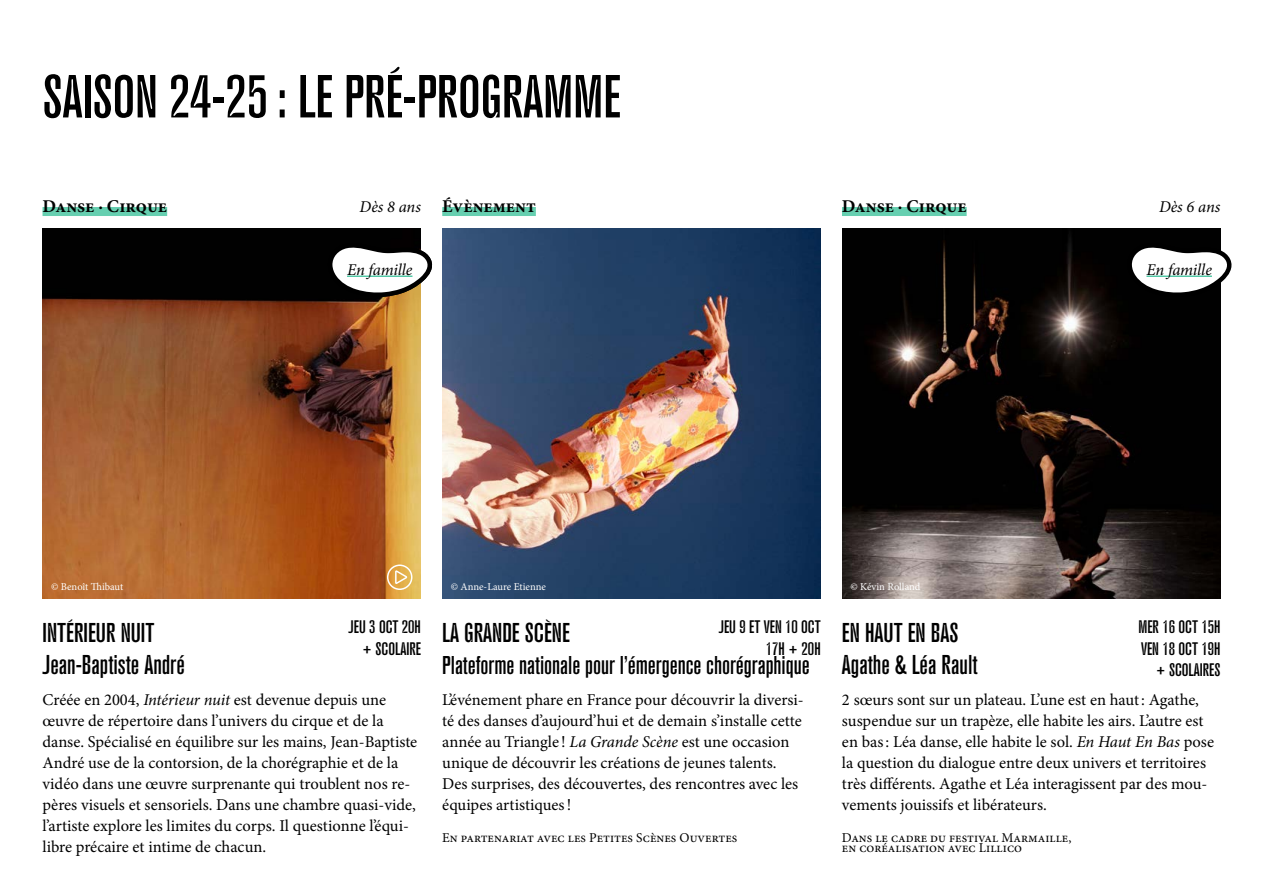
<style>
.page{position:relative;width:1263px;height:893px;background:#fff}
.page>*{position:absolute;margin:0;border:0;box-sizing:border-box;transform-origin:0 0}
.t1{font:60.15px "Triangle A2";color:#000}
.t2{font:27px/31.5px "Triangle A2";color:#000}
.t3{font:25.5px "Triangle A2";color:#000}
.t4{font:18px/21.6px "Triangle A2";color:#000;text-align:right}
.t5{font:700 18px "Minion Pro";color:#000}
.t6{font:16.5px/21px "Minion Pro";color:#000}
.t7{font:italic 16.5px "Minion Pro";letter-spacing:-.01em;color:#000}
.t8{font:13.5px/10.5px "Minion Pro";color:#000}
.t9{font:10.5px "Minion Pro";color:#fff}
.s1{font-style:italic}
</style>
<div class="page">
<img style="left:43px;top:229px;width:378px;height:369px">
<div style="left:43px;top:207px;width:124px;height:9px;background:#66cfb0"></div>
<img style="left:442px;top:229px;width:379px;height:369px">
<img style="left:842px;top:229px;width:378px;height:369px">
<div style="left:442px;top:207px;width:94px;height:9px;background:#66cfb0"></div>
<div style="left:842px;top:207px;width:125px;height:9px;background:#66cfb0"></div>
<svg style="left:330px;top:243px;width:103px;height:57px"></svg>
<hr style="left:347px;top:276px;width:65px;height:1px;background:#00af7c">
<svg style="left:1125px;top:243px;width:107px;height:57px"></svg>
<hr style="left:1146px;top:276px;width:66px;height:1px;background:#00af7c">
<svg style="left:387px;top:564px;width:25px;height:26px"></svg>
<h1 class="t1" style="left:43px;top:63px;width:580px">SAISON 24-25: LE PRÉ-PROGRAMME</h1>
<p class="t5" style="left:43px;top:193px;width:126px">Danse · Cirque</p>
<p class="t7" style="left:360px;top:195px;width:63px">Dès 8 ans</p>
<p class="t5" style="left:442px;top:193px;width:95px">Évènement</p>
<p class="t5" style="left:842px;top:193px;width:126px">Danse · Cirque</p>
<p class="t7" style="left:1159px;top:195px;width:63px">Dès 6 ans</p>
<p class="t7" style="left:347px;top:258px;width:67px">En famille</p>
<p class="t7" style="left:1146px;top:258px;width:67px">En famille</p>
<p class="t9" style="left:51px;top:580px;width:74px">© Benoît Thibaut</p>
<p class="t9" style="left:451px;top:580px;width:97px">© Anne-Laure Etienne</p>
<p class="t9" style="left:850px;top:580px;width:71px">© Kévin Rolland</p>
<h2 class="t2" style="left:43px;top:617px;width:144px">INTÉRIEUR NUIT<br>Jean-Baptiste André</h2>
<p class="t6" style="left:43px;top:689px;width:376px">Créée en 2004, <span class="s1">Intérieur nuit</span> est devenue depuis une œuvre de répertoire dans l’univers du cirque et de la danse. Spécialisé en équilibre sur les mains, Jean-Baptiste André use de la contorsion, de la chorégraphie et de la vidéo dans une œuvre surprenante qui troublent nos re&shy;pères visuels et sensoriels. Dans une chambre quasi-vide, l’artiste explore les limites du corps. Il questionne l’équi&shy;libre précaire et intime de chacun.</p>
<p class="t4" style="left:349px;top:616px;width:74px">JEU 3 OCT 20H + SCOLAIRE</p>
<h2 class="t2" style="left:442px;top:617px;width:129px">LA GRANDE SCÈNE</h2>
<h3 class="t3" style="left:442px;top:650px;width:369px">Plateforme nationale pour l’émergence chorégraphique</h3>
<p class="t6" style="left:442px;top:689px;width:363px">L’événement phare en France pour découvrir la diversi&shy;té des danses d’aujourd’hui et de demain s’installe cette année au Triangle ! <span class="s1">La Grande Scène</span> est une occasion unique de découvrir les créations de jeunes talents.<br>Des surprises, des découvertes, des rencontres avec les équipes artistiques!</p>
<p class="t8" style="left:442px;top:832px;width:297px">En partenariat avec les Petites Scènes Ouvertes</p>
<p class="t4" style="left:719px;top:616px;width:103px">JEU 9 ET VEN 10 OCT<br>17H + 20H</p>
<p class="t4" style="left:1138px;top:616px;width:84px">MER 16 OCT 15H<br>VEN 18 OCT 19H + SCOLAIRES</p>
<h2 class="t2" style="left:842px;top:617px;width:137px">EN HAUT EN BAS<br>Agathe &amp; Léa Rault</h2>
<p class="t6" style="left:842px;top:689px;width:374px">2 sœurs sont sur un plateau. L’une est en haut: Agathe, suspendue sur un trapèze, elle habite les airs. L’autre est en bas: Léa danse, elle habite le sol. <span class="s1">En Haut En Bas</span> pose la question du dialogue entre deux univers et territoires très différents. Agathe et Léa interagissent par des mou&shy;vements jouissifs et libérateurs.</p>
<p class="t8" style="left:842px;top:832px;width:231px">Dans le cadre du festival Marmaille, en coréalisation avec Lillico</p>
</div>
